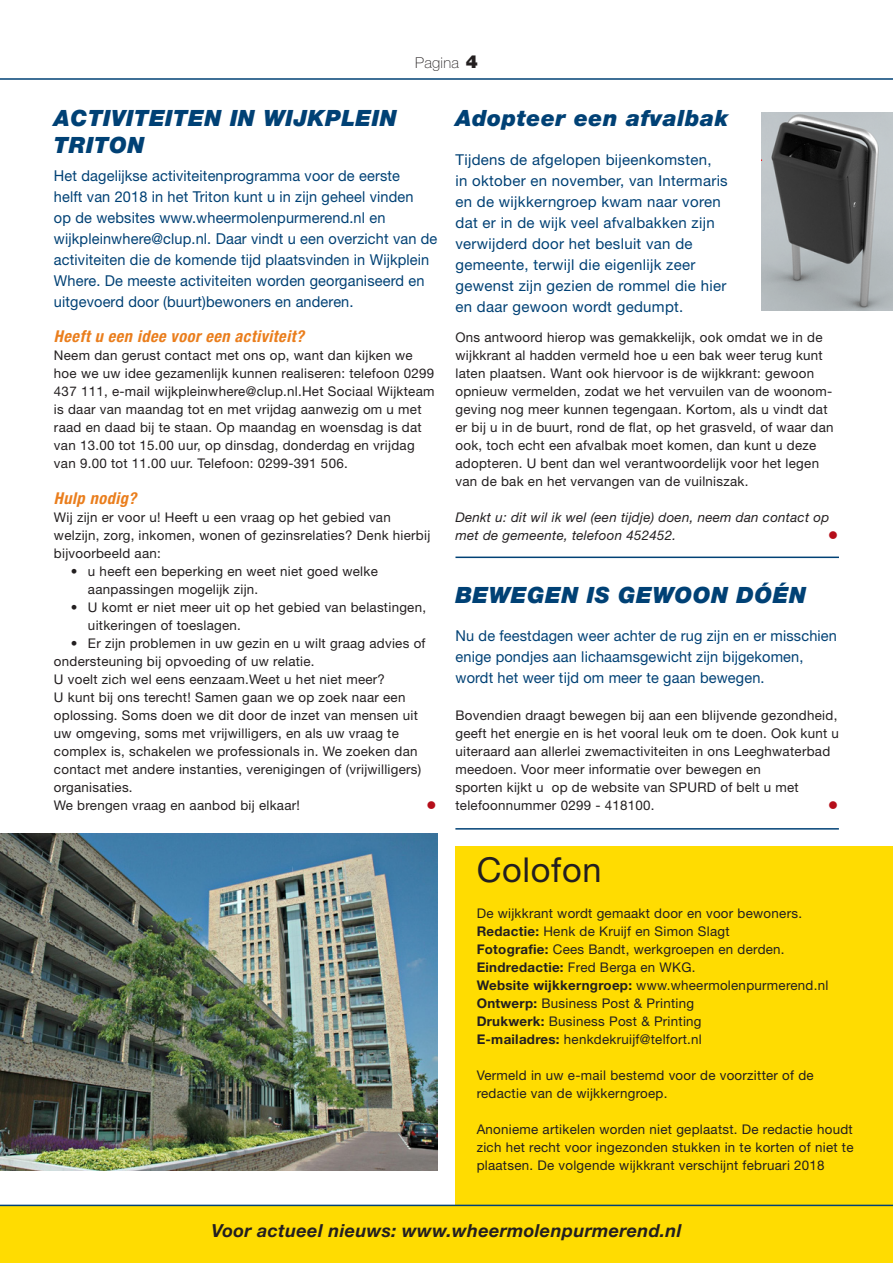
<style>
.page{position:relative;width:893px;height:1263px;background:#fff}
.page>*{position:absolute;margin:0;border:0;box-sizing:border-box;transform-origin:0 0}
._07_Colofon{font:34.35px "Helvetica Neue";letter-spacing:.02em;color:#231f20}
._05_Kop_Klein{font:italic 900 22.5px/27px "Helvetica Neue";letter-spacing:.02em;color:#004175}
.t1{font:italic 700 18px "Helvetica Neue";letter-spacing:.02em;color:#231f20}
._03_Subkopje{font:italic 700 condensed 16.35px "Helvetica Neue";letter-spacing:.03em;color:#ea7e1d}
._02_Intro{font:15px/21px "Helvetica Neue";letter-spacing:.01em;color:#004175}
.t2{font:100 15px "Helvetica Neue";letter-spacing:.02em;color:#231f20}
._01_Plat{font:13.35px/18px "Helvetica Neue";letter-spacing:.02em;color:#231f20}
._07_Colofon-2{font:13.35px/18px "Helvetica Neue";letter-spacing:.02em;color:#231f20}
._08_Eindregel_stoppe{font:13.35px/18px "Helvetica Neue";letter-spacing:.02em;color:#231f20}
._08_Eindregel_stoppe-2{font:italic 13.35px/18px "Helvetica Neue";letter-spacing:.02em;color:#231f20}
._08_Eindregel_stoppe-3{font:13.35px "Wingdings";color:#b50e1a}
.s1{font-weight:900;font-size:18px}
.s2{font-weight:700}
</style>
<div class="page">
<div style="left:0;top:1206px;width:893px;height:57px;background:#ffdc01"></div>
<hr style="left:0;top:78px;width:893px;height:2px;background:#004175">
<hr style="left:455px;top:828px;width:384px;height:2px;background:#004175">
<div style="left:455px;top:846px;width:438px;height:417px;background:#ffdc01"></div>
<hr style="left:0;top:1205px;width:893px;height:1px;background:#004175">
<hr style="left:455px;top:557px;width:384px;height:1px;background:#004175">
<img style="left:761px;top:112px;width:132px;height:198px">
<img style="left:0;top:833px;width:437px;height:337px">
<p class="t2" style="left:415px;top:54px;width:64px">Pagina <span class="s1">4</span></p>
<p class="_05_Kop_Klein" style="left:54px;top:104px;width:344px">ACTIVITEITEN IN WIJKPLEIN<br>TRITON</p>
<p class="_02_Intro" style="left:54px;top:165px;width:385px">Het dagelijkse activiteitenprogramma voor de eerste<br>helft van 2018 in het Triton kunt u in zijn geheel vinden<br>op de websites www.wheermolenpurmerend.nl en wijkpleinwhere@clup.nl. Daar vindt u een overzicht van de activiteiten die de komende tijd plaatsvinden in Wijkplein Where. De meeste activiteiten worden georganiseerd en uitgevoerd door (buurt)bewoners en anderen.</p>
<p class="_03_Subkopje" style="left:54px;top:326px;width:251px">Heeft u een idee voor een activiteit?</p>
<p class="_01_Plat" style="left:54px;top:346px;width:382px">Neem dan gerust contact met ons op, want dan kijken we hoe we uw idee gezamenlijk kunnen realiseren: telefoon 0299<br>437 111, e-mail wijkpleinwhere@clup.nl.Het Sociaal Wijkteam is daar van maandag tot en met vrijdag aanwezig om u met raad en daad bij te staan. Op maandag en woensdag is dat van 13.00 tot 15.00 uur, op dinsdag, donderdag en vrijdag van 9.00 tot 11.00 uur. Telefoon: 0299-391 506.</p>
<p class="_03_Subkopje" style="left:54px;top:488px;width:84px">Hulp nodig?</p>
<p class="_01_Plat" style="left:54px;top:508px;width:378px">Wij zijn er voor u! Heeft u een vraag op het gebied van welzijn, zorg, inkomen, wonen of gezinsrelaties? Denk hierbij bijvoorbeeld aan:</p>
<p class="_01_Plat" style="left:88px;top:562px;width:291px;text-indent:-17px">• u heeft een beperking en weet niet goed welke aanpassingen mogelijk zijn.</p>
<p class="_01_Plat" style="left:88px;top:598px;width:340px;text-indent:-17px">• U komt er niet meer uit op het gebied van belastingen, uitkeringen of toeslagen.</p>
<p class="_01_Plat" style="left:54px;top:634px;width:373px;text-indent:17px">• Er zijn problemen in uw gezin en u wilt graag advies of ondersteuning bij opvoeding of uw relatie.</p>
<p class="_01_Plat" style="left:54px;top:670px;width:369px">U voelt zich wel eens eenzaam.Weet u het niet meer?<br>U kunt bij ons terecht! Samen gaan we op zoek naar een oplossing. Soms doen we dit door de inzet van mensen uit uw omgeving, soms met vrijwilligers, en als uw vraag te complex is, schakelen we professionals in. We zoeken dan contact met andere instanties, verenigingen of (vrijwilligers) organisaties.</p>
<p class="_08_Eindregel_stoppe" style="left:54px;top:796px;width:248px">We brengen vraag en aanbod bij elkaar!</p>
<p class="_08_Eindregel_stoppe-3" style="left:426px;top:798px;width:11px">●</p>
<p class="_05_Kop_Klein" style="left:455px;top:104px;width:274px">Adopteer een afvalbak</p>
<p class="_02_Intro" style="left:455px;top:149px;width:274px">Tijdens de afgelopen bijeenkomsten,<br>in oktober en november, van Intermaris en de wijkkerngroep kwam naar voren dat er in de wijk veel afvalbakken zijn verwijderd door het besluit van de gemeente, terwijl die eigenlijk zeer gewenst zijn gezien de rommel die hier en daar gewoon wordt gedumpt.</p>
<p class="_01_Plat" style="left:455px;top:328px;width:380px">Ons antwoord hierop was gemakkelijk, ook omdat we in de wijkkrant al hadden vermeld hoe u een bak weer terug kunt laten plaatsen. Want ook hiervoor is de wijkkrant: gewoon opnieuw vermelden, zodat we het vervuilen van de woonom&shy;geving nog meer kunnen tegengaan. Kortom, als u vindt dat er bij u in de buurt, rond de flat, op het grasveld, of waar dan ook, toch echt een afvalbak moet komen, dan kunt u deze adopteren. U bent dan wel verantwoordelijk voor het legen van de bak en het vervangen van de vuilniszak.</p>
<p class="_08_Eindregel_stoppe-2" style="left:455px;top:508px;width:375px">Denkt u: dit wil ik wel (een tijdje) doen, neem dan contact op met de gemeente, telefoon 452452.</p>
<p class="_08_Eindregel_stoppe-3" style="left:828px;top:528px;width:11px">●</p>
<p class="_05_Kop_Klein" style="left:455px;top:581px;width:352px">BEWEGEN IS GEWOON DÓÉN</p>
<p class="_02_Intro" style="left:455px;top:624px;width:383px">Nu de feestdagen weer achter de rug zijn en er misschien enige pondjes aan lichaamsgewicht zijn bijgekomen, wordt het weer tijd om meer te gaan bewegen.</p>
<p class="_08_Eindregel_stoppe" style="left:455px;top:706px;width:385px">Bovendien draagt bewegen bij aan een blijvende gezondheid, geeft het energie en is het vooral leuk om te doen. Ook kunt u uiteraard aan allerlei zwemactiviteiten in ons Leeghwaterbad meedoen. Voor meer informatie over bewegen en<br>sporten kijkt u op de website van SPURD of belt u met telefoonnummer 0299 - 418100.</p>
<p class="_08_Eindregel_stoppe-3" style="left:828px;top:798px;width:11px">●</p>
<p class="_07_Colofon" style="left:477px;top:849px;width:126px">Colofon</p>
<p class="_07_Colofon-2" style="left:477px;top:904px;width:327px">De wijkkrant wordt gemaakt door en voor bewoners.</p>
<p class="_07_Colofon-2" style="left:477px;top:922px;width:254px"><span class="s2">Redactie:</span> Henk de Kruijf en Simon Slagt</p>
<p class="_07_Colofon-2" style="left:477px;top:940px;width:309px"><span class="s2">Fotografie:</span> Cees Bandt, werkgroepen en derden.</p>
<p class="_07_Colofon-2" style="left:477px;top:958px;width:220px"><span class="s2">Eindredactie:</span> Fred Berga en WKG.</p>
<p class="_07_Colofon-2" style="left:477px;top:976px;width:353px"><span class="s2">Website wijkkerngroep:</span> www.wheermolenpurmerend.nl</p>
<p class="_07_Colofon-2" style="left:477px;top:994px;width:219px"><span class="s2">Ontwerp:</span> Business Post &amp; Printing</p>
<p class="_07_Colofon-2" style="left:477px;top:1012px;width:226px"><span class="s2">Drukwerk:</span> Business Post &amp; Printing</p>
<p class="_07_Colofon-2" style="left:477px;top:1030px;width:227px"><span class="s2">E-mailadres:</span> henkdekruijf@telfort.nl</p>
<p class="_07_Colofon-2" style="left:477px;top:1066px;width:339px">Vermeld in uw e-mail bestemd voor de voorzitter of de redactie van de wijkkerngroep.</p>
<p class="_07_Colofon-2" style="left:477px;top:1120px;width:378px;text-align:justify">Anonieme artikelen worden niet geplaatst. De redactie houdt zich het recht voor ingezonden stukken in te korten of niet te plaatsen. De volgende wijkkrant verschijnt februari 2018</p>
<p class="t1" style="left:211px;top:1219px;width:472px">Voor actueel nieuws: www.wheermolenpurmerend.nl</p>
</div>
